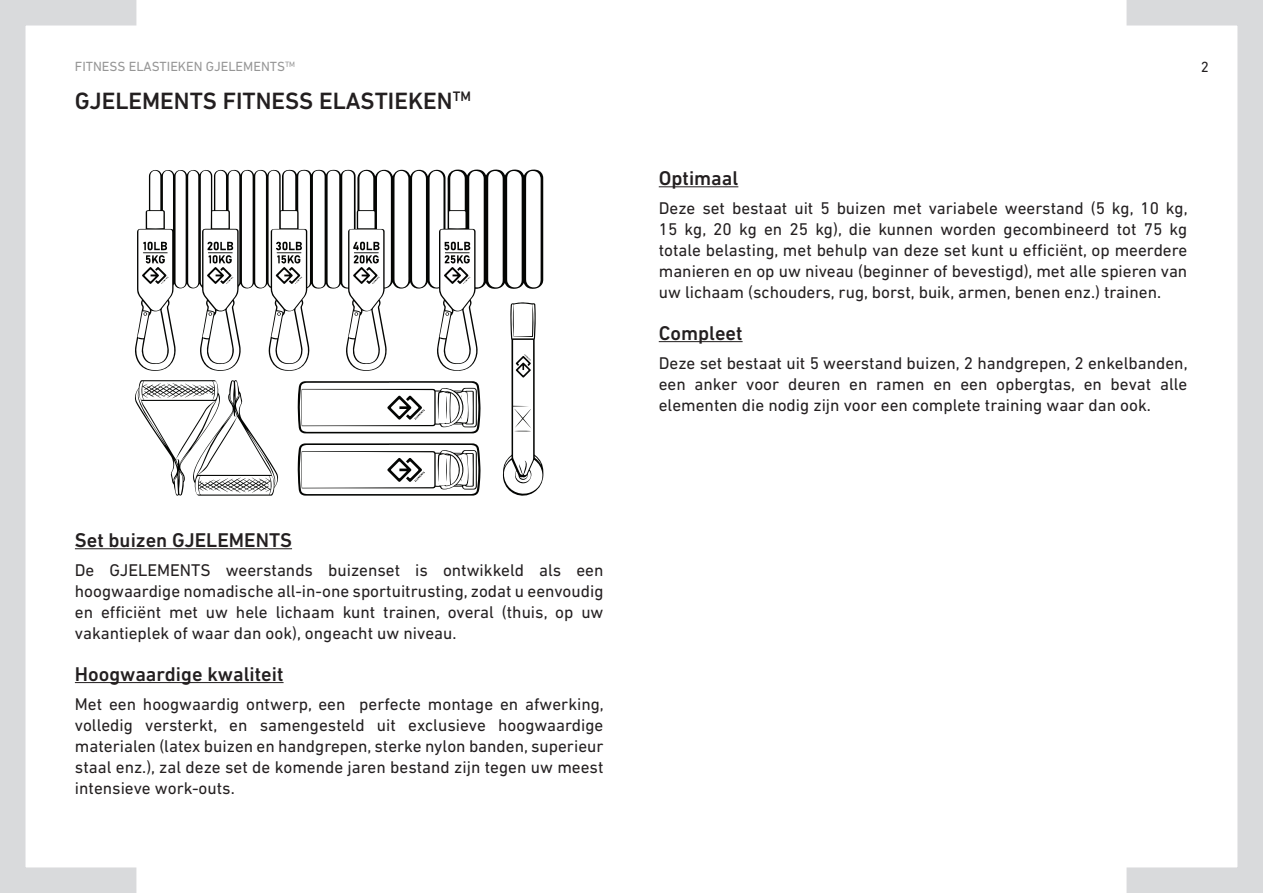
<style>
.page{position:relative;width:1263px;height:893px;background:#fff}
.page>*{position:absolute;margin:0;border:0;box-sizing:border-box;transform-origin:0 0}
.t1{font:500 24px "DIN Next LT Pro";color:#231f20}
.t2{font:500 20.25px "DIN Next LT Pro";color:#231f20}
.t3{font:17.25px/21px "DIN Next LT Pro";color:#231f20;text-align:justify}
.t4{font:15px "DIN Next LT Pro";color:#231f20}
.t5{font:13.5px "DIN Next LT Pro";color:#969696}
</style>
<div class="page">
<div style="left:0;top:0;width:149px;height:893px;border:26px solid #d9dadc"></div>
<div style="left:1114px;top:0;width:149px;height:893px;border:26px solid #d9dadc"></div>
<hr style="left:659px;top:186px;width:79px;height:1px;background:#231f20">
<hr style="left:659px;top:341px;width:84px;height:1px;background:#231f20">
<hr style="left:75px;top:548px;width:217px;height:1px;background:#231f20">
<hr style="left:75px;top:682px;width:209px;height:1px;background:#231f20">
<svg style="left:503px;top:371px;width:41px;height:125px"></svg>
<svg style="left:298px;top:443px;width:183px;height:53px"></svg>
<svg style="left:298px;top:381px;width:183px;height:52px"></svg>
<svg style="left:135px;top:380px;width:143px;height:116px"></svg>
<svg style="left:135px;top:168px;width:408px;height:203px"></svg>
<svg style="left:142px;top:241px;width:26px;height:43px"></svg>
<svg style="left:276px;top:241px;width:26px;height:43px"></svg>
<svg style="left:444px;top:241px;width:26px;height:43px"></svg>
<svg style="left:353px;top:242px;width:27px;height:42px"></svg>
<svg style="left:207px;top:241px;width:26px;height:43px"></svg>
<svg style="left:143px;top:312px;width:4px;height:4px"></svg>
<svg style="left:277px;top:312px;width:4px;height:4px"></svg>
<svg style="left:354px;top:312px;width:4px;height:4px"></svg>
<svg style="left:208px;top:312px;width:4px;height:4px"></svg>
<svg style="left:445px;top:312px;width:4px;height:4px"></svg>
<p class="t5" style="left:75px;top:59px;width:222px">FITNESS ELASTIEKEN GJELEMENTS<sup>TM</sup></p>
<h1 class="t1" style="left:75px;top:87px;width:398px">GJELEMENTS FITNESS ELASTIEKEN<sup>TM</sup></h1>
<p class="t2" style="left:75px;top:528px;width:219px">Set buizen GJELEMENTS</p>
<p class="t3" style="left:75px;top:560px;width:530px">De GJELEMENTS weerstands buizenset is ontwikkeld als een hoogwaardige nomadische all-in-one sportuitrusting, zodat u eenvoudig en efficiënt met uw hele lichaam kunt trainen, overal (thuis, op uw vakantieplek of waar dan ook), ongeacht uw niveau.</p>
<p class="t2" style="left:75px;top:662px;width:210px">Hoogwaardige kwaliteit</p>
<p class="t3" style="left:75px;top:693px;width:530px">Met een hoogwaardig ontwerp, een perfecte montage en afwerking, volledig versterkt, en samengesteld uit exclusieve hoogwaardige materialen (latex buizen en handgrepen, sterke nylon banden, superieur staal enz.), zal deze set de komende jaren bestand zijn tegen uw meest intensieve work-outs.</p>
<p class="t4" style="left:1201px;top:59px;width:10px">2</p>
<p class="t2" style="left:659px;top:166px;width:81px">Optimaal</p>
<p class="t3" style="left:659px;top:198px;width:530px">Deze set bestaat uit 5 buizen met variabele weerstand (5 kg, 10 kg, 15 kg, 20 kg en 25 kg), die kunnen worden gecombineerd tot 75 kg totale belasting, met behulp van deze set kunt u efficiënt, op meerdere manieren en op uw niveau (beginner of bevestigd), met alle spieren van uw lichaam (schouders, rug, borst, buik, armen, benen enz.) trainen.</p>
<p class="t2" style="left:659px;top:321px;width:85px">Compleet</p>
<p class="t3" style="left:659px;top:353px;width:530px">Deze set bestaat uit 5 weerstand buizen, 2 handgrepen, 2 enkelbanden, een anker voor deuren en ramen en een opbergtas, en bevat alle elementen die nodig zijn voor een complete training waar dan ook.</p>
</div>
